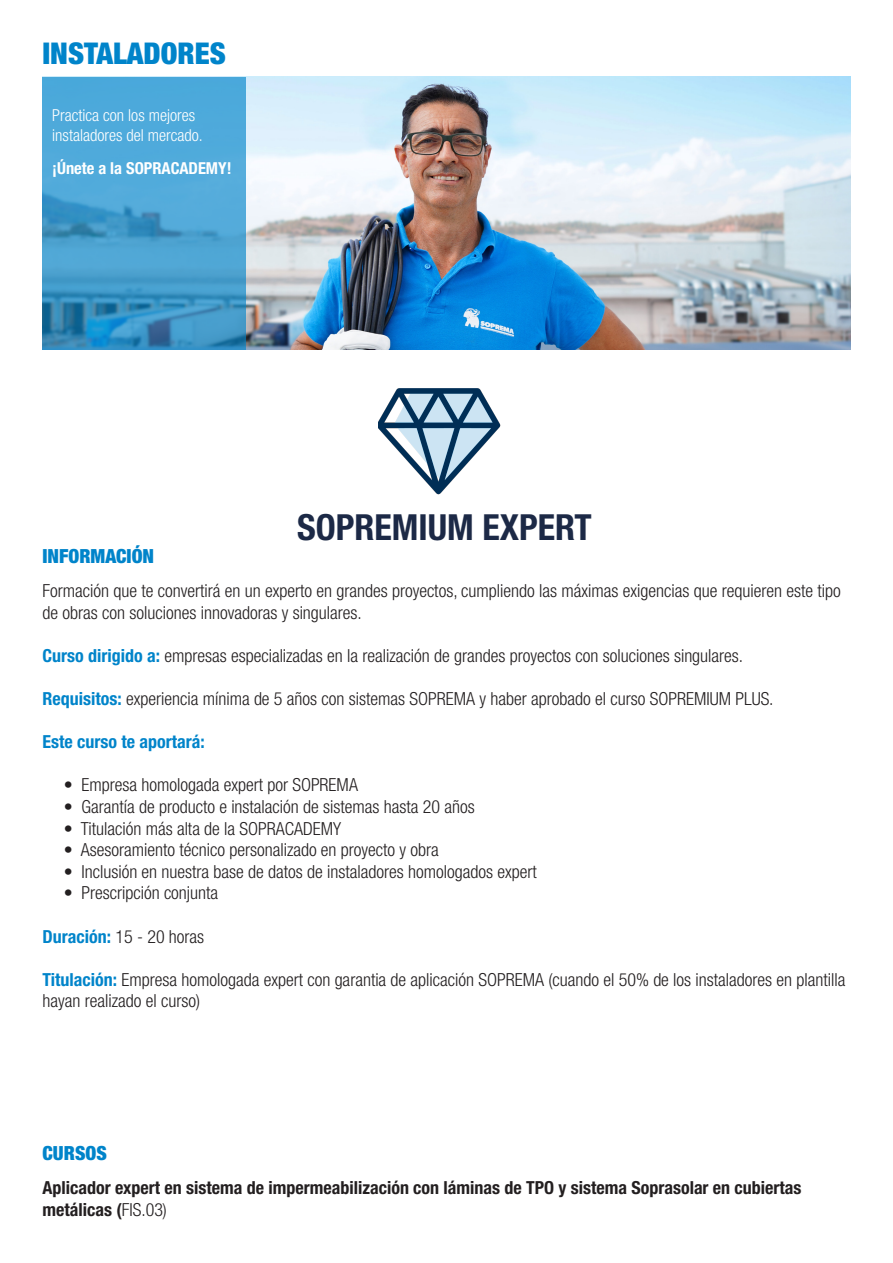
<style>
.page{position:relative;width:893px;height:1263px;background:#fff}
.page>*{position:absolute;margin:0;border:0;box-sizing:border-box;transform-origin:0 0}
.t1{font:700 condensed 36px "Helvetica Neue LT Std";color:#1c2946}
.t2{font:900 condensed 30px "Helvetica Neue LT Std";color:#0084ca}
.t3{font:900 condensed 19.5px "Helvetica Neue LT Std";color:#0084ca}
.t4{font:300 condensed 18px/21.6px "Helvetica Neue LT Std";color:#231f20}
.t5{font:700 condensed 18px "Helvetica Neue LT Std";color:#231f20}
.t6{font:700 condensed 18px "Helvetica Neue LT Std";color:#0084ca}
.t7{font:300 condensed 16.5px/19.8px "Helvetica Neue LT Std";color:#fff}
.t8{font:700 condensed 16.5px "Helvetica Neue LT Std";color:#fff}
.s1{font-weight:700;color:#0084ca}
.s2{font-weight:300}
</style>
<div class="page">
<img style="left:378px;top:388px;width:123px;height:107px">
<img style="left:246px;top:77px;width:604px;height:273px">
<svg style="left:43px;top:77px;width:203px;height:273px;fill:#4da8da"></svg>
<p class="t2" style="left:43px;top:35px;width:185px">INSTALADORES</p>
<p class="t7" style="left:52px;top:105px;width:152px">Practica con los mejores instaladores del mercado.</p>
<p class="t8" style="left:52px;top:158px;width:181px">¡Únete a la SOPRACADEMY!</p>
<p class="t1" style="left:297px;top:506px;width:296px">SOPREMIUM EXPERT</p>
<p class="t3" style="left:43px;top:544px;width:113px">INFORMACIÓN</p>
<p class="t4" style="left:43px;top:580px;width:800px">Formación que te convertirá en un experto en grandes proyectos, cumpliendo las máximas exigencias que requieren este tipo de obras con soluciones innovadoras y singulares.</p>
<p class="t4" style="left:43px;top:644px;width:702px"><span class="s1">Curso dirigido a:</span> empresas especializadas en la realización de grandes proyectos con soluciones singulares.</p>
<p class="t4" style="left:43px;top:688px;width:733px"><span class="s1">Requisitos:</span> experiencia mínima de 5 años con sistemas SOPREMA y haber aprobado el curso SOPREMIUM PLUS.</p>
<p class="t6" style="left:43px;top:731px;width:164px">Este curso te aportará:</p>
<p class="t4" style="left:64px;top:774px;width:296px">• Empresa homologada expert por SOPREMA</p>
<p class="t4" style="left:64px;top:796px;width:413px">• Garantía de producto e instalación de sistemas hasta 20 años</p>
<p class="t4" style="left:64px;top:817px;width:279px">• Titulación más alta de la SOPRACADEMY</p>
<p class="t4" style="left:64px;top:839px;width:377px">• Asesoramiento técnico personalizado en proyecto y obra</p>
<p class="t4" style="left:64px;top:860px;width:475px">• Inclusión en nuestra base de datos de instaladores homologados expert</p>
<p class="t4" style="left:64px;top:882px;width:156px">• Prescripción conjunta</p>
<p class="t4" style="left:43px;top:925px;width:163px"><span class="s1">Duración:</span> 15 - 20 horas</p>
<p class="t4" style="left:43px;top:968px;width:804px"><span class="s1">Titulación:</span> Empresa homologada expert con garantia de aplicación SOPREMA (cuando el 50% de los instaladores en plantilla hayan realizado el curso)</p>
<p class="t3" style="left:43px;top:1141px;width:66px">CURSOS</p>
<p class="t5" style="left:43px;top:1177px;width:761px">Aplicador expert en sistema de impermeabilización con láminas de TPO y sistema Soprasolar en cubiertas</p>
<p class="t5" style="left:43px;top:1198px;width:126px">metálicas (<span class="s2">FIS.03)</span></p>
</div>
